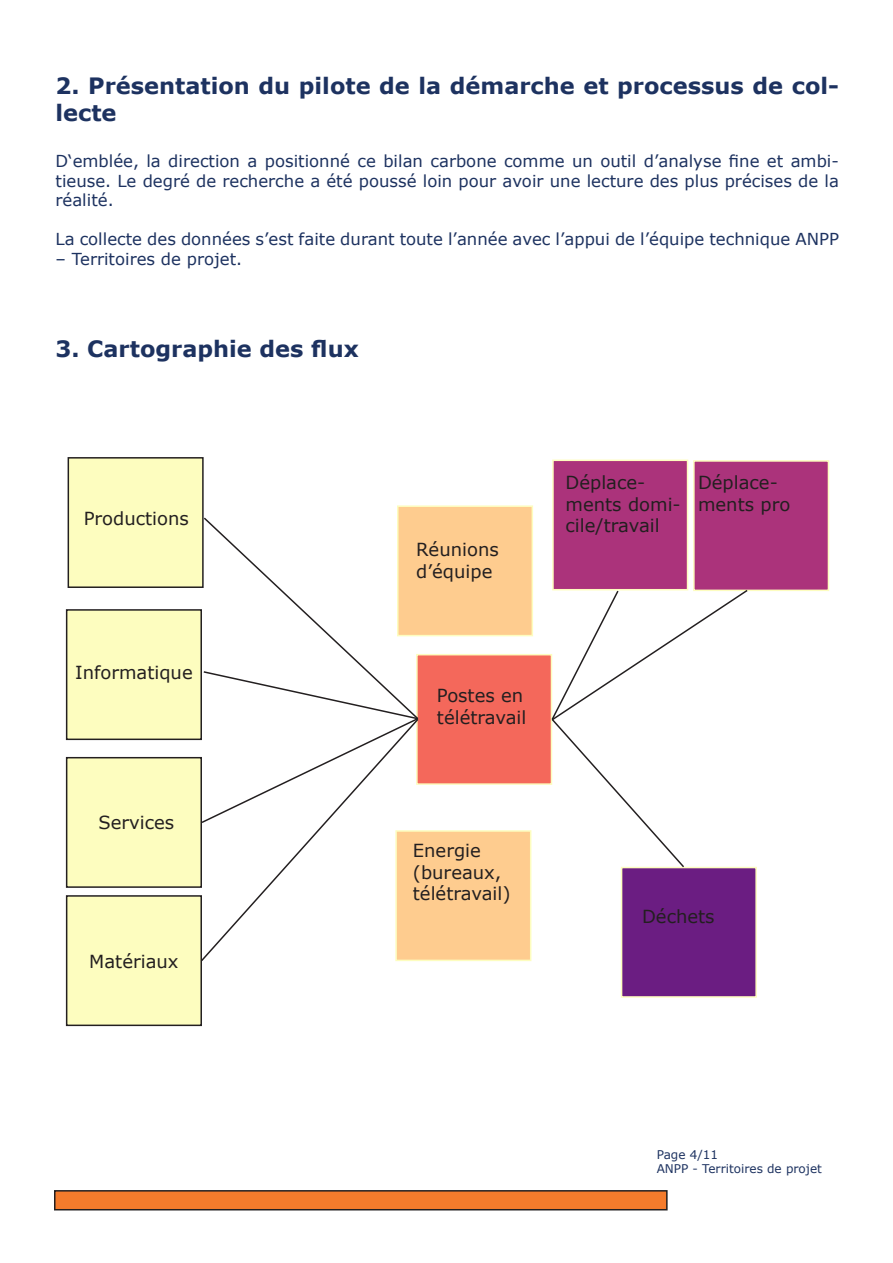
<style>
.page{position:relative;width:893px;height:1263px;background:#fff}
.page>*{position:absolute;margin:0;border:0;box-sizing:border-box;transform-origin:0 0}
.t1{font:700 22.5px/27px "Verdana";color:#1d3260}
.t2{font:18px/21.6px "Verdana";color:#231f20}
.t3{font:16.5px/19.5px "Verdana";color:#1d3260;text-align:justify}
.t4{font:12px "Verdana";color:#1d3260}
</style>
<div class="page">
<div style="left:68px;top:458px;width:135px;height:129px;background:#fdfdbf"></div>
<div style="left:68px;top:457px;width:136px;height:131px;border:2px solid #231f20"></div>
<div style="left:621px;top:867px;width:136px;height:131px;background:#6b1d82;border:2px solid #fdfdbf"></div>
<div style="left:693px;top:460px;width:136px;height:131px;background:#ab337b;border:2px solid #fdfdbf"></div>
<div style="left:552px;top:460px;width:136px;height:130px;background:#ab337b;border:2px solid #fdfdbf"></div>
<div style="left:416px;top:654px;width:136px;height:131px;background:#f4685b;border:2px solid #fdfdbf"></div>
<div style="left:395px;top:830px;width:136px;height:131px;background:#fecc8f;border:2px solid #fdfdbf"></div>
<div style="left:397px;top:505px;width:136px;height:131px;background:#fecc8f;border:2px solid #fdfdbf"></div>
<div style="left:67px;top:896px;width:134px;height:129px;background:#fdfdbf"></div>
<div style="left:66px;top:895px;width:136px;height:131px;border:2px solid #231f20"></div>
<div style="left:67px;top:758px;width:134px;height:129px;background:#fdfdbf"></div>
<div style="left:66px;top:757px;width:136px;height:131px;border:2px solid #231f20"></div>
<div style="left:67px;top:610px;width:134px;height:129px;background:#fdfdbf"></div>
<div style="left:66px;top:609px;width:136px;height:131px;border:2px solid #231f20"></div>
<div style="left:55px;top:1191px;width:612px;height:19px;background:#f47b2c"></div>
<div style="left:54px;top:1190px;width:614px;height:20px;border:2px solid #231f20"></div>
<svg style="left:200px;top:516px;width:220px;height:201px"></svg>
<svg style="left:200px;top:717px;width:220px;height:246px"></svg>
<svg style="left:550px;top:588px;width:199px;height:281px"></svg>
<p class="t1" style="left:56px;top:72px;width:785px">2. Présentation du pilote de la démarche et processus de col&shy;lecte</p>
<p class="t3" style="left:56px;top:151px;width:785px">D‘emblée, la direction a positionné ce bilan carbone comme un outil d’analyse fine et ambi&shy;tieuse. Le degré de recherche a été poussé loin pour avoir une lecture des plus précises de la réalité.</p>
<p class="t3" style="left:56px;top:229px;width:785px">La collecte des données s’est faite durant toute l’année avec l’appui de l’équipe technique ANPP</p>
<p class="t3" style="left:56px;top:249px;width:188px">– Territoires de projet.</p>
<p class="t1" style="left:56px;top:334px;width:305px">3. Cartographie des flux</p>
<p class="t2" style="left:84px;top:507px;width:107px">Productions</p>
<p class="t2" style="left:75px;top:661px;width:119px">Informatique</p>
<p class="t2" style="left:98px;top:812px;width:77px">Services</p>
<p class="t2" style="left:89px;top:950px;width:91px">Matériaux</p>
<p class="t2" style="left:416px;top:538px;width:84px">Réunions d’équipe</p>
<p class="t2" style="left:566px;top:471px;width:117px">Déplace&shy;ments domi&shy;cile/travail</p>
<p class="t2" style="left:698px;top:471px;width:94px">Déplace&shy;ments pro</p>
<p class="t2" style="left:437px;top:684px;width:91px">Postes en télétravail</p>
<p class="t2" style="left:413px;top:840px;width:99px">Energie (bureaux, télétravail)</p>
<p class="t2" style="left:642px;top:905px;width:74px">Déchets</p>
<p class="t4" style="left:657px;top:1146px;width:63px">Page 4/11</p>
<p class="t4" style="left:657px;top:1161px;width:167px">ANPP - Territoires de projet</p>
</div>
